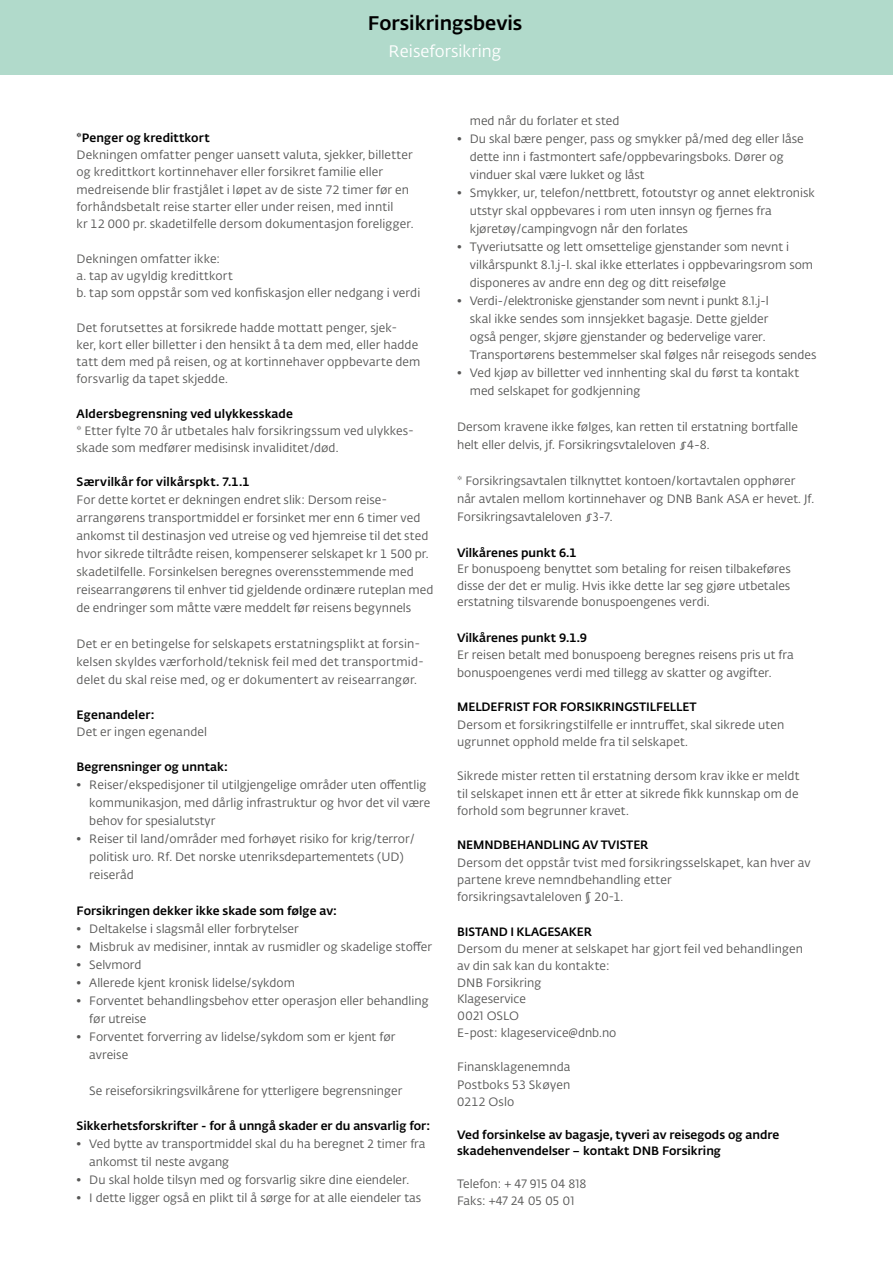
<style>
.page{position:relative;width:893px;height:1263px;background:#fff}
.page>*{position:absolute;margin:0;border:0;box-sizing:border-box;transform-origin:0 0}
.t1{font:500 19.5px "Fedra Sans Alt Pro";color:#000}
.t2{font:16.5px "Fedra Sans Alt Pro";color:#fff}
.t3{font:12px/18px "Fedra Sans Alt Pro";color:#575756}
.t4{font:500 12px/16.5px "Fedra Sans Alt Pro";color:#000}
</style>
<div class="page">
<div style="left:0;top:0;width:893px;height:75px;background:#b1dacb"></div>
<h1 class="t1" style="left:368px;top:9px;width:156px">Forsikringsbevis</h1>
<h2 class="t2" style="left:389px;top:40px;width:114px">Reiseforsikring</h2>
<p class="t4" style="left:77px;top:129px;width:135px">*Penger og kredittkort</p>
<p class="t3" style="left:77px;top:146px;width:338px;line-height:17.2px">Dekningen omfatter penger uansett valuta, sjekker, billetter og kredittkort kortinnehaver eller forsikret familie eller medreisende blir frastjålet i løpet av de siste 72 timer før en forhåndsbetalt reise starter eller under reisen, med inntil<br>kr 12 000 pr. skadetilfelle dersom dokumentasjon foreligger.</p>
<p class="t3" style="left:77px;top:249px;width:345px;line-height:17.2px">Dekningen omfatter ikke:<br>a. tap av ugyldig kredittkort<br>b. tap som oppstår som ved konfiskasjon eller nedgang i verdi</p>
<p class="t3" style="left:77px;top:318px;width:345px;line-height:17.2px">Det forutsettes at forsikrede hadde mottatt penger, sjek-<br>ker, kort eller billetter i den hensikt å ta dem med, eller hadde tatt dem med på reisen, og at kortinnehaver oppbevarte dem forsvarlig da tapet skjedde.</p>
<p class="t4" style="left:77px;top:405px;width:218px">Aldersbegrensning ved ulykkesskade</p>
<p class="t3" style="left:77px;top:422px;width:339px;line-height:17.2px">* Etter fylte 70 år utbetales halv forsikringssum ved ulykkes&shy;skade som medfører medisinsk invaliditet/død.</p>
<p class="t4" style="left:77px;top:473px;width:175px">Særvilkår for vilkårspkt. 7.1.1</p>
<p class="t3" style="left:77px;top:490px;width:358px">For dette kortet er dekningen endret slik: Dersom reise&shy;arrangørens transportmiddel er forsinket mer enn 6 timer ved ankomst til destinasjon ved utreise og ved hjemreise til det sted hvor sikrede tiltrådte reisen, kompenserer selskapet kr 1 500 pr. skadetilfelle. Forsinkelsen beregnes overensstemmende med reisearrangørens til enhver tid gjeldende ordinære ruteplan med de endringer som måtte være meddelt før reisens begynnels</p>
<p class="t3" style="left:77px;top:634px;width:349px">Det er en betingelse for selskapets erstatningsplikt at forsin&shy;kelsen skyldes værforhold/teknisk feil med det transportmid&shy;delet du skal reise med, og er dokumentert av reisearrangør.</p>
<p class="t4" style="left:77px;top:705px;width:79px">Egenandeler:</p>
<p class="t3" style="left:77px;top:722px;width:132px">Det er ingen egenandel</p>
<p class="t4" style="left:77px;top:758px;width:153px">Begrensninger og unntak:</p>
<p class="t3" style="left:89px;top:775px;width:342px;text-indent:-13px">• Reiser/ekspedisjoner til utilgjengelige områder uten offentlig kommunikasjon, med dårlig infrastruktur og hvor det vil være behov for spesialutstyr</p>
<p class="t3" style="left:89px;top:829px;width:327px;text-indent:-13px">• Reiser til land/områder med forhøyet risiko for krig/terror/ politisk uro. Rf. Det norske utenriksdepartementets (UD) reiseråd</p>
<p class="t4" style="left:77px;top:902px;width:262px">Forsikringen dekker ikke skade som følge av:</p>
<p class="t3" style="left:77px;top:919px;width:224px">• Deltakelse i slagsmål eller forbrytelser</p>
<p class="t3" style="left:77px;top:937px;width:357px">• Misbruk av medisiner, inntak av rusmidler og skadelige stoffer</p>
<p class="t3" style="left:77px;top:955px;width:66px">• Selvmord</p>
<p class="t3" style="left:77px;top:973px;width:220px">• Allerede kjent kronisk lidelse/sykdom</p>
<p class="t3" style="left:89px;top:991px;width:341px;text-indent:-13px">• Forventet behandlingsbehov etter operasjon eller behandling før utreise</p>
<p class="t3" style="left:89px;top:1027px;width:308px;text-indent:-13px">• Forventet forverring av lidelse/sykdom som er kjent før avreise</p>
<p class="t3" style="left:89px;top:1081px;width:315px">Se reiseforsikringsvilkårene for ytterligere begrensninger</p>
<p class="t4" style="left:77px;top:1116px;width:355px">Sikkerhetsforskrifter - for å unngå skader er du ansvarlig for:</p>
<p class="t3" style="left:89px;top:1134px;width:338px;text-indent:-13px">• Ved bytte av transportmiddel skal du ha beregnet 2 timer fra ankomst til neste avgang</p>
<p class="t3" style="left:77px;top:1170px;width:334px">• Du skal holde tilsyn med og forsvarlig sikre dine eiendeler.</p>
<p class="t3" style="left:77px;top:1188px;width:346px">• I dette ligger også en plikt til å sørge for at alle eiendeler tas</p>
<p class="t3" style="left:470px;top:111px;width:151px">med når du forlater et sted</p>
<p class="t3" style="left:470px;top:129px;width:335px;text-indent:-13px">• Du skal bære penger, pass og smykker på/med deg eller låse dette inn i fastmontert safe/oppbevaringsboks. Dører og vinduer skal være lukket og låst</p>
<p class="t3" style="left:470px;top:183px;width:347px;text-indent:-13px">• Smykker, ur, telefon/nettbrett, fotoutstyr og annet elektronisk utstyr skal oppbevares i rom uten innsyn og fjernes fra kjøretøy/campingvogn når den forlates</p>
<p class="t3" style="left:470px;top:237px;width:345px;text-indent:-13px">• Tyveriutsatte og lett omsettelige gjenstander som nevnt i vilkårspunkt 8.1.j-l. skal ikke etterlates i oppbevaringsrom som disponeres av andre enn deg og ditt reisefølge</p>
<p class="t3" style="left:470px;top:291px;width:348px;text-indent:-13px">• Verdi-/elektroniske gjenstander som nevnt i punkt 8.1.j-l<br>skal ikke sendes som innsjekket bagasje. Dette gjelder<br>også penger, skjøre gjenstander og bedervelige varer.<br>Transportørens bestemmelser skal følges når reisegods sendes</p>
<p class="t3" style="left:470px;top:363px;width:331px;text-indent:-13px">• Ved kjøp av billetter ved innhenting skal du først ta kontakt med selskapet for godkjenning</p>
<p class="t3" style="left:457px;top:417px;width:342px">Dersom kravene ikke følges, kan retten til erstatning bortfalle helt eller delvis, jf. Forsikringsvtaleloven §4-8.</p>
<p class="t3" style="left:457px;top:471px;width:359px">* Forsikringsavtalen tilknyttet kontoen/kortavtalen opphører når avtalen mellom kortinnehaver og DNB Bank ASA er hevet. Jf.<br>Forsikringsavtaleloven §3-7.</p>
<p class="t4" style="left:457px;top:543px;width:121px">Vilkårenes punkt 6.1</p>
<p class="t3" style="left:457px;top:560px;width:335px;line-height:16.5px;text-align:justify">Er bonuspoeng benyttet som betaling for reisen tilbakeføres disse der det er mulig. Hvis ikke dette lar seg gjøre utbetales erstatning tilsvarende bonuspoengenes verdi.</p>
<p class="t4" style="left:457px;top:629px;width:132px">Vilkårenes punkt 9.1.9</p>
<p class="t3" style="left:457px;top:645px;width:338px">Er reisen betalt med bonuspoeng beregnes reisens pris ut fra bonuspoengenes verdi med tillegg av skatter og avgifter.</p>
<p class="t4" style="left:457px;top:698px;width:241px">MELDEFRIST FOR FORSIKRINGSTILFELLET</p>
<p class="t3" style="left:457px;top:715px;width:329px;line-height:17.2px">Dersom et forsikringstilfelle er inntruffet, skal sikrede uten ugrunnet opphold melde fra til selskapet.</p>
<p class="t3" style="left:457px;top:767px;width:344px;line-height:17.2px;text-align:justify">Sikrede mister retten til erstatning dersom krav ikke er meldt til selskapet innen ett år etter at sikrede fikk kunnskap om de forhold som begrunner kravet.</p>
<p class="t4" style="left:457px;top:836px;width:193px">NEMNDBEHANDLING AV TVISTER</p>
<p class="t3" style="left:457px;top:853px;width:355px;line-height:17.2px">Dersom det oppstår tvist med forsikringsselskapet, kan hver av partene kreve nemndbehandling etter<br>forsikringsavtaleloven § 20-1.</p>
<p class="t4" style="left:457px;top:922px;width:137px">BISTAND I KLAGESAKER</p>
<p class="t3" style="left:457px;top:940px;width:347px;line-height:16.8px">Dersom du mener at selskapet har gjort feil ved behandlingen av din sak kan du kontakte:<br>DNB Forsikring<br>Klageservice<br>0021 OSLO<br>E-post: klageservice@dnb.no</p>
<p class="t3" style="left:457px;top:1058px;width:115px;line-height:17.2px;text-align:justify">Finansklagenemnda Postboks 53 Skøyen 0212 Oslo</p>
<p class="t4" style="left:457px;top:1125px;width:324px">Ved forsinkelse av bagasje, tyveri av reisegods og andre skadehenvendelser – kontakt DNB Forsikring</p>
<p class="t3" style="left:457px;top:1175px;width:131px;line-height:16.5px">Telefon: + 47 915 04 818<br>Faks: +47 24 05 05 01</p>
</div>
